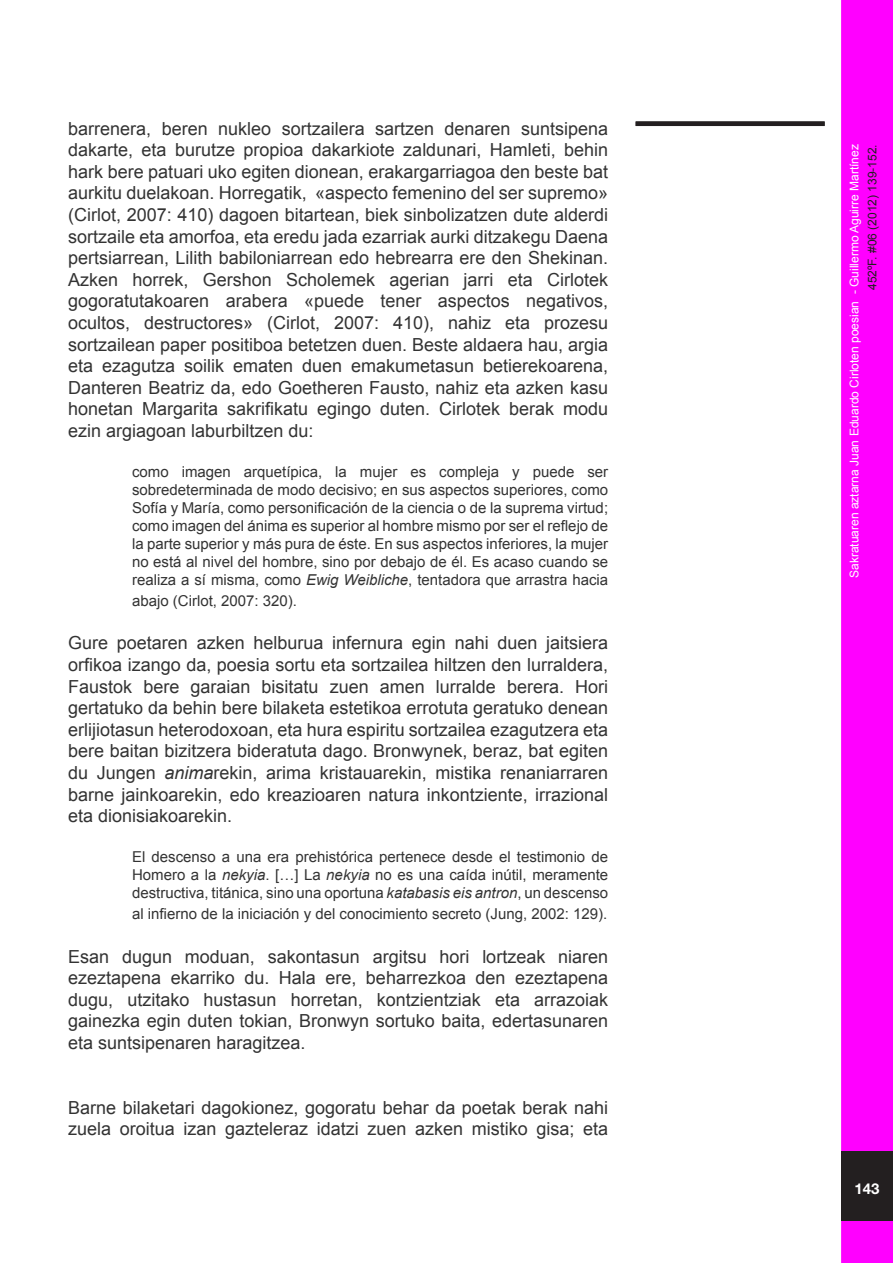
<style>
.page{position:relative;width:893px;height:1263px;background:#fff}
.page>*{position:absolute;margin:0;border:0;box-sizing:border-box;transform-origin:0 0}
.t1{font:18px/21.6px "Arial";color:#333;text-align:justify}
.t2{font:15px/18px "Arial";color:#333;text-align:justify}
.t3{font:700 15px "Helvetica Neue";color:#fff}
.t4{font:12px "Arial";color:#fff}
.t5{font:12px "Arial";color:#231f20}
.s1{font-style:italic}
</style>
<div class="page">
<div style="left:843px;top:2px;width:48px;height:1259px;background:#f0f"></div>
<div style="left:841px;top:0;width:52px;height:1263px;border:3px solid #f0f"></div>
<div style="left:841px;top:1151px;width:52px;height:70px;background:#231f20"></div>
<div style="left:636px;top:121px;width:189px;height:5px;background:#231f20"></div>
<p class="t1" style="left:68px;top:118px;width:541px">barrenera, beren nukleo sortzailera sartzen denaren suntsipena dakarte, eta burutze propioa dakarkiote zaldunari, Hamleti, behin hark bere patuari uko egiten dionean, erakargarriagoa den beste bat aurkitu duelakoan. Horregatik, «aspecto femenino del ser supremo» (Cirlot, 2007: 410) dagoen bitartean, biek sinbolizatzen dute alderdi sortzaile eta amorfoa, eta eredu jada ezarriak aurki ditzakegu Daena pertsiarrean, Lilith babiloniarrean edo hebrearra ere den Shekinan.<br>Azken horrek, Gershon Scholemek agerian jarri eta Cirlotek gogoratutakoaren arabera «puede tener aspectos negativos, ocultos, destructores» (Cirlot, 2007: 410), nahiz eta prozesu sortzailean paper positiboa betetzen duen. Beste aldaera hau, argia eta ezagutza soilik ematen duen emakumetasun betierekoarena, Danteren Beatriz da, edo Goetheren Fausto, nahiz eta azken kasu honetan Margarita sakrifikatu egingo duten. Cirlotek berak modu ezin argiagoan laburbiltzen du:</p>
<p class="t2" style="left:132px;top:462px;width:478px">como imagen arquetípica, la mujer es compleja y puede ser sobredeterminada de modo decisivo; en sus aspectos superiores, como Sofía y María, como personificación de la ciencia o de la suprema virtud; como imagen del ánima es superior al hombre mismo por ser el reflejo de la parte superior y más pura de éste. En sus aspectos inferiores, la mujer no está al nivel del hombre, sino por debajo de él. Es acaso cuando se realiza a sí misma, como <span class="s1">Ewig Weibliche</span>, tentadora que arrastra hacia</p>
<p class="t2" style="left:132px;top:592px;width:167px">abajo (Cirlot, 2007: 320).</p>
<p class="t1" style="left:68px;top:632px;width:541px">Gure poetaren azken helburua infernura egin nahi duen jaitsiera orfikoa izango da, poesia sortu eta sortzailea hiltzen den lurraldera, Faustok bere garaian bisitatu zuen amen lurralde berera. Hori gertatuko da behin bere bilaketa estetikoa errotuta geratuko denean erlijiotasun heterodoxoan, eta hura espiritu sortzailea ezagutzera eta bere baitan bizitzera bideratuta dago. Bronwynek, beraz, bat egiten du Jungen <span class="s1">anima</span>rekin, arima kristauarekin, mistika renaniarraren barne jainkoarekin, edo kreazioaren natura inkontziente, irrazional eta dionisiakoarekin.</p>
<p class="t2" style="left:132px;top:848px;width:478px">El descenso a una era prehistórica pertenece desde el testimonio de Homero a la <span class="s1">nekyia</span>. […] La <span class="s1">nekyia</span> no es una caída inútil, meramente destructiva, titánica, sino una oportuna <span class="s1">katabasis eis antron</span>, un descenso</p>
<p class="t2" style="left:132px;top:905px;width:477px">al infierno de la iniciación y del conocimiento secreto (Jung, 2002: 129).</p>
<p class="t1" style="left:68px;top:946px;width:541px">Esan dugun moduan, sakontasun argitsu hori lortzeak niaren ezeztapena ekarriko du. Hala ere, beharrezkoa den ezeztapena dugu, utzitako hustasun horretan, kontzientziak eta arrazoiak gainezka egin duten tokian, Bronwyn sortuko baita, edertasunaren eta suntsipenaren haragitzea.</p>
<p class="t1" style="left:68px;top:1097px;width:541px">Barne bilaketari dagokionez, gogoratu behar da poetak berak nahi zuela oroitua izan gazteleraz idatzi zuen azken mistiko gisa; eta</p>
<p class="t4" style="left:846px;top:578px;width:435px;rotate:-90deg">Sakratuaren aztarna Juan Eduardo Cirloten poesian - Guillermo Aguirre Martínez</p>
<p class="t5" style="left:864px;top:290px;width:147px;rotate:-90deg">452ºF. #06 (2012) 139-152.</p>
<p class="t3" style="left:854px;top:1179px;width:27px">143</p>
</div>
